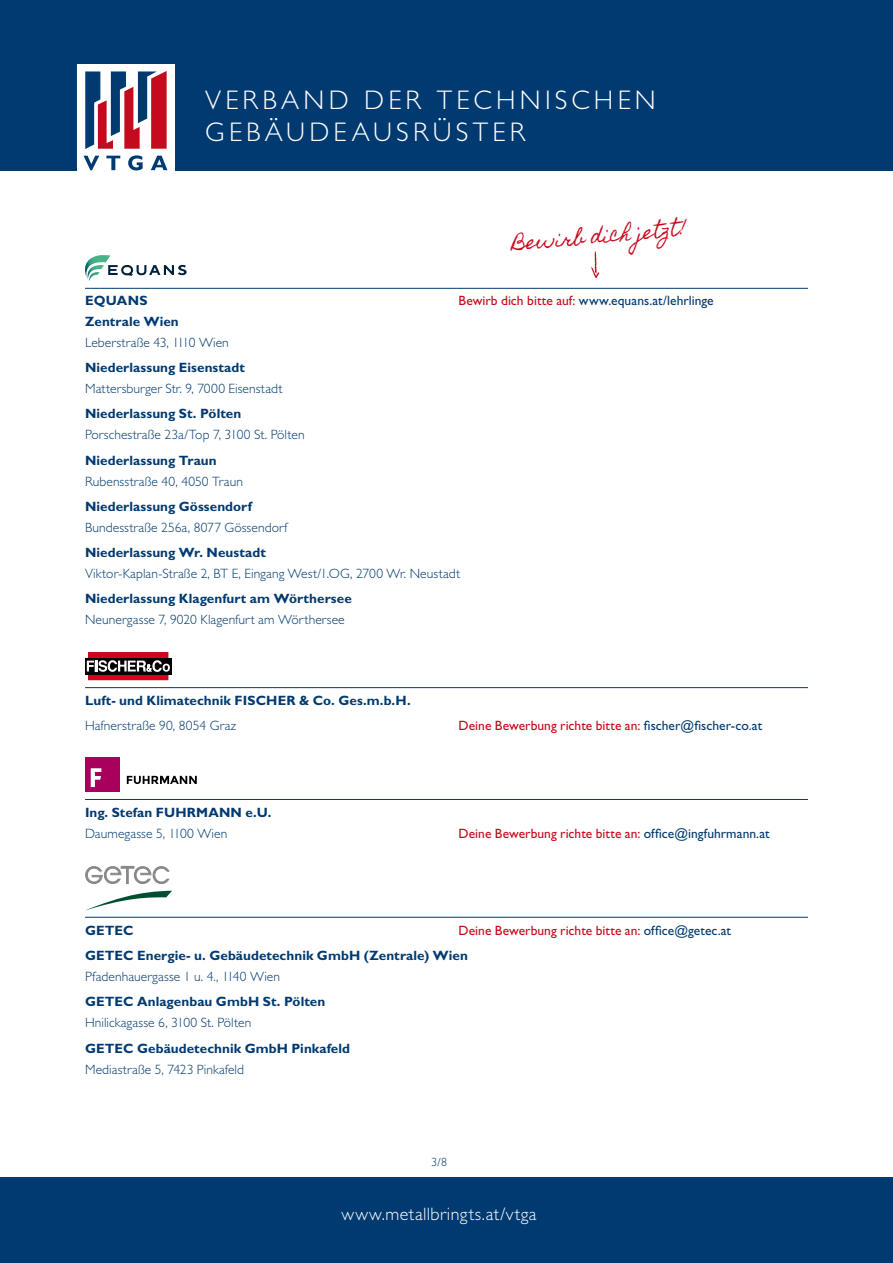
<style>
.page{position:relative;width:893px;height:1263px;background:#fff}
.page>*{position:absolute;margin:0;border:0;box-sizing:border-box;transform-origin:0 0}
.t1{font:300 27px/32.4px "Gill Sans Std";letter-spacing:.155em;color:#fff}
.t2{font:300 18px "Gill Sans Std";letter-spacing:.025em;color:#fff}
.t3{font:18px "Homemade Apple";color:#c50a1d}
.t4{font:700 13.5px/25.2px "Gill Sans Std";letter-spacing:.005em;color:#003a70}
.t5{font:300 13.5px "Gill Sans Std";letter-spacing:.005em;color:#003a70}
.t6{font:13.5px "Gill Sans Std";letter-spacing:.005em;color:#c50a1d}
.t7{font:13.5px "Gill Sans Std";letter-spacing:.005em;color:#003a70}
.t8{font:300 12px "Gill Sans Std";color:#003a70}
.s1{color:#c50a1d}
.s2{color:#003a70}
.s3{font-weight:400;color:#c50a1d}
.s4{font-weight:400}
</style>
<div class="page">
<div style="left:0;top:0;width:893px;height:170px;background:#003a70"></div>
<div style="left:0;top:1178px;width:893px;height:85px;background:#003a70"></div>
<div style="left:77px;top:64px;width:97px;height:110px;background:#fff"></div>
<svg style="left:85px;top:71px;width:82px;height:78px"></svg>
<svg style="left:84px;top:156px;width:15px;height:14px"></svg>
<svg style="left:106px;top:156px;width:14px;height:14px"></svg>
<svg style="left:128px;top:155px;width:15px;height:15px"></svg>
<svg style="left:151px;top:156px;width:16px;height:14px"></svg>
<hr style="left:85px;top:288px;width:723px;height:1px;background:#003a70">
<hr style="left:85px;top:687px;width:723px;height:1px;background:#003a70">
<hr style="left:85px;top:799px;width:723px;height:1px;background:#003a70">
<svg style="left:85px;top:255px;width:102px;height:26px"></svg>
<div style="left:89px;top:653px;width:79px;height:27px;background:#d4021d"></div>
<div style="left:88px;top:653px;width:80px;height:27px;border:1px solid #c50e1f"></div>
<div style="left:85px;top:658px;width:86px;height:16px;background:#000"></div>
<svg style="left:87px;top:660px;width:83px;height:12px"></svg>
<div style="left:85px;top:758px;width:34px;height:34px;background:#a8005c"></div>
<svg style="left:127px;top:776px;width:70px;height:8px"></svg>
<svg style="left:91px;top:768px;width:10px;height:19px"></svg>
<svg style="left:85px;top:866px;width:85px;height:18px"></svg>
<svg style="left:86px;top:891px;width:86px;height:19px"></svg>
<hr style="left:85px;top:917px;width:723px;height:1px;background:#003a70">
<svg style="left:591px;top:251px;width:8px;height:27px"></svg>
<h1 class="t1" style="left:205px;top:84px;width:452px">VERBAND DER TECHNISCHEN<br>GEBÄUDEAUSRÜSTER</h1>
<h2 class="t3" style="left:511px;top:233px;width:176px;rotate:-5deg">Bewirb dich jetzt!</h2>
<p class="t4" style="left:85px;top:288px;width:64px">EQUANS</p>
<p class="t7" style="left:459px;top:292px;width:257px"><span class="s1">Bewirb dich bitte auf:</span> www.equans.at/lehrlinge</p>
<p class="t4" style="left:85px;top:309px;width:95px">Zentrale Wien</p>
<p class="t5" style="left:85px;top:335px;width:145px">Leberstraße 43, 1110 Wien</p>
<p class="t4" style="left:85px;top:355px;width:161px">Niederlassung Eisenstadt</p>
<p class="t5" style="left:85px;top:381px;width:199px">Mattersburger Str. 9, 7000 Eisenstadt</p>
<p class="t4" style="left:85px;top:401px;width:158px">Niederlassung St. Pölten</p>
<p class="t5" style="left:85px;top:427px;width:221px">Porschestraße 23a/Top 7, 3100 St. Pölten</p>
<p class="t4" style="left:85px;top:447px;width:133px">Niederlassung Traun</p>
<p class="t5" style="left:85px;top:473px;width:159px">Rubensstraße 40, 4050 Traun</p>
<p class="t4" style="left:85px;top:494px;width:168px">Niederlassung Gössendorf</p>
<p class="t5" style="left:85px;top:520px;width:204px">Bundesstraße 256a, 8077 Gössendorf</p>
<p class="t4" style="left:85px;top:540px;width:182px">Niederlassung Wr. Neustadt</p>
<p class="t5" style="left:85px;top:566px;width:377px">Viktor-Kaplan-Straße 2, BT E, Eingang West/1.OG, 2700 Wr. Neustadt</p>
<p class="t4" style="left:85px;top:586px;width:268px">Niederlassung Klagenfurt am Wörthersee</p>
<p class="t5" style="left:85px;top:612px;width:261px">Neunergasse 7, 9020 Klagenfurt am Wörthersee</p>
<p class="t4" style="left:85px;top:688px;width:327px">Luft- und Klimatechnik FISCHER &amp; Co. Ges.m.b.H.</p>
<p class="t5" style="left:85px;top:718px;width:153px">Hafnerstraße 90, 8054 Graz</p>
<p class="t6" style="left:459px;top:718px;width:305px">Deine Bewerbung richte bitte an: <span class="s2">fischer@fischer-co.at</span></p>
<p class="t4" style="left:85px;top:800px;width:188px">Ing. Stefan FUHRMANN e.U.</p>
<p class="t5" style="left:85px;top:826px;width:144px">Daumegasse 5, 1100 Wien</p>
<p class="t6" style="left:459px;top:826px;width:313px">Deine Bewerbung richte bitte an: <span class="s2">office@ingfuhrmann.at</span></p>
<p class="t4" style="left:85px;top:918px;width:648px;text-indent:374px"><span class="s3">Deine Bewerbung richte bitte an:</span> <span class="s4">office@getec.at<br></span>GETEC Energie- u. Gebäudetechnik GmbH (Zentrale) Wien</p>
<p class="t5" style="left:85px;top:969px;width:197px">Pfadenhauergasse 1 u. 4., 1140 Wien</p>
<p class="t4" style="left:85px;top:989px;width:242px">GETEC Anlagenbau GmbH St. Pölten</p>
<p class="t5" style="left:85px;top:1015px;width:168px">Hnilickagasse 6, 3100 St. Pölten</p>
<p class="t4" style="left:85px;top:1035px;width:266px">GETEC Gebäudetechnik GmbH Pinkafeld</p>
<p class="t5" style="left:85px;top:1061px;width:161px">Mediastraße 5, 7423 Pinkafeld</p>
<p class="t4" style="left:85px;top:918px;width:50px">GETEC</p>
<p class="t8" style="left:431px;top:1155px;width:18px">3/8</p>
<h2 class="t2" style="left:341px;top:1204px;width:197px">www.metallbringts.at/vtga</h2>
</div>
